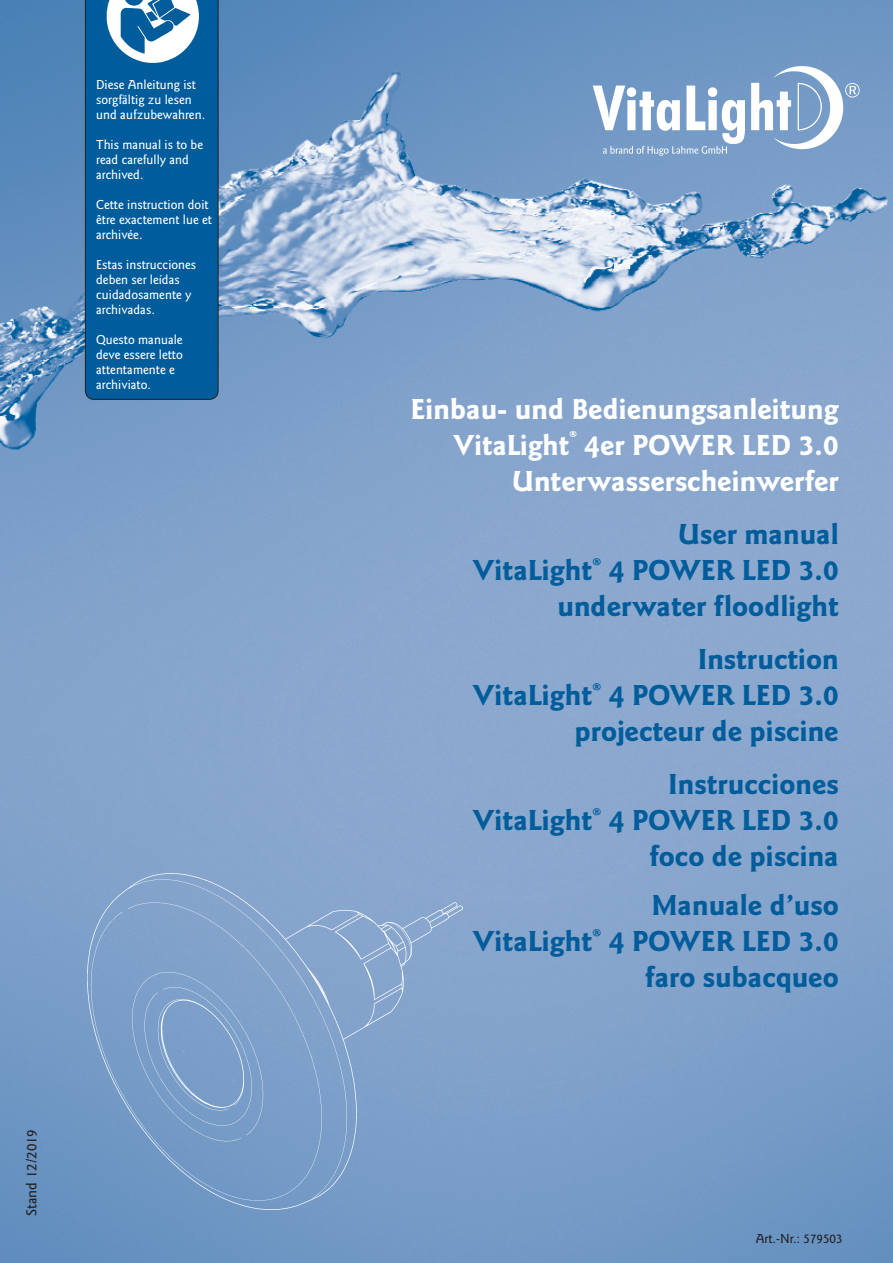
<style>
.page{position:relative;width:893px;height:1263px;background:#fff}
.page>*{position:absolute;margin:0;border:0;box-sizing:border-box;transform-origin:0 0}
.t1{font:700 30px "Goudy Sans";color:#005c9b}
.t2{font:700 30px "Goudy Sans";color:#fff}
.t3{font:500 15px "Goudy Sans";color:#231f20}
.t4{font:700 15px "Goudy Sans";color:#fff}
.t5{font:500 13.5px/15px "Goudy Sans";color:#fff}
.t6{font:500 13.5px "Goudy Sans";color:#231f20}
.t7{font:500 12px "Goudy Sans";color:#231f20;scale:.87 1}
</style>
<div class="page">
<img style="left:0;top:0;width:893px;height:1263px">
<img style="left:561px;top:58px;width:310px;height:102px">
<svg style="left:603px;top:146px;width:124px;height:10px"></svg>
<img style="left:88px;top:874px;width:374px;height:335px">
<div style="left:85px;top:0;width:134px;height:400px;background:#005c9b"></div>
<img style="left:104px;top:0;width:97px;height:65px">
<p class="t5" style="left:96px;top:77px;width:101px">Diese Anleitung ist sorgfältig zu lesen</p>
<p class="t5" style="left:96px;top:107px;width:111px">und aufzubewahren.</p>
<p class="t5" style="left:96px;top:137px;width:108px">This manual is to be read carefully and archived.</p>
<p class="t5" style="left:96px;top:197px;width:117px">Cette instruction doit être exactement lue et archivée.</p>
<p class="t5" style="left:96px;top:257px;width:102px">Estas instrucciones deben ser leídas cuidadosamente y archivadas.</p>
<p class="t5" style="left:96px;top:332px;width:88px">Questo manuale</p>
<p class="t5" style="left:96px;top:347px;width:88px">deve essere letto</p>
<p class="t5" style="left:96px;top:362px;width:80px">attentamente e</p>
<p class="t5" style="left:96px;top:377px;width:56px">archiviato.</p>
<p class="t3" style="left:22px;top:1210px;width:89px;rotate:-90deg">Stand 04/2015</p>
<p class="t3" style="left:23px;top:1216px;width:89px;rotate:-90deg">Stand 12/2019</p>
<p class="t2" style="left:411px;top:391px;width:430px">Einbau- und Bedienungsanleitung</p>
<p class="t2" style="left:453px;top:427px;width:117px">VitaLight</p>
<p class="t4" style="left:569px;top:428px;width:10px">®</p>
<p class="t2" style="left:584px;top:427px;width:256px">4er POWER LED 3.0</p>
<p class="t2" style="left:512px;top:463px;width:329px">Unterwasserscheinwerfer</p>
<p class="t1" style="left:678px;top:516px;width:163px">User manual</p>
<p class="t1" style="left:473px;top:552px;width:367px">VitaLight<sup>®</sup> 4 POWER LED 3.0</p>
<p class="t1" style="left:557px;top:588px;width:283px">underwater floodlight</p>
<p class="t1" style="left:698px;top:641px;width:143px">Instruction</p>
<p class="t1" style="left:473px;top:677px;width:367px">VitaLight<sup>®</sup> 4 POWER LED 3.0</p>
<p class="t1" style="left:575px;top:713px;width:265px">projecteur de piscine</p>
<p class="t1" style="left:668px;top:766px;width:172px">Instrucciones</p>
<p class="t1" style="left:473px;top:802px;width:367px">VitaLight<sup>®</sup> 4 POWER LED 3.0</p>
<p class="t1" style="left:650px;top:838px;width:191px">foco de piscina</p>
<p class="t1" style="left:651px;top:887px;width:189px">Manuale d’uso</p>
<p class="t1" style="left:473px;top:923px;width:367px">VitaLight<sup>®</sup> 4 POWER LED 3.0</p>
<p class="t1" style="left:645px;top:959px;width:195px">faro subacqueo</p>
<p class="t6" style="left:756px;top:1231px;width:88px">Art.-Nr.: 579503</p>
<p class="t7" style="left:774px;top:1232px;width:79px">Art.-Nr.: 577341</p>
</div>
